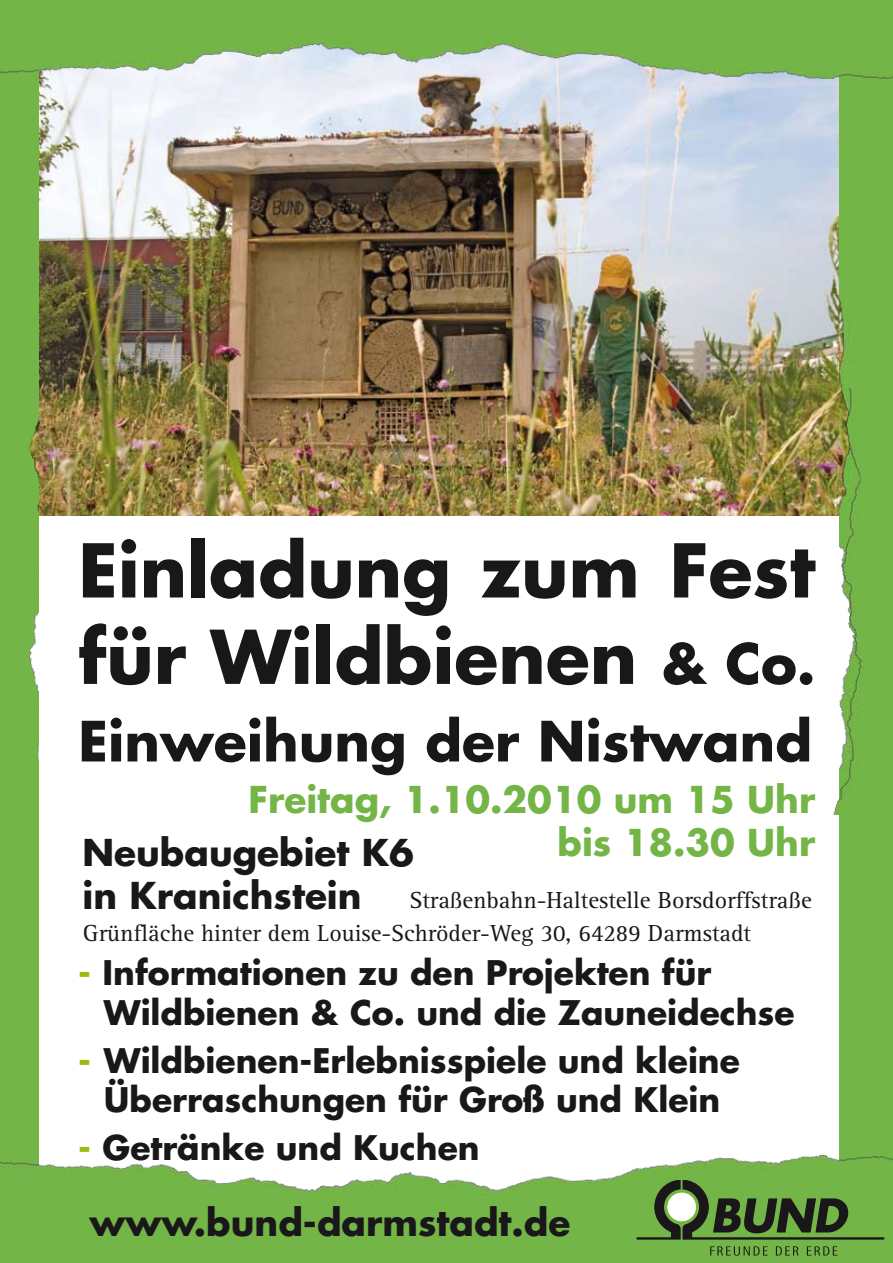
<style>
.page{position:relative;width:893px;height:1263px;background:#fff}
.page>*{position:absolute;margin:0;border:0;box-sizing:border-box;transform-origin:0 0}
.t1{font:700 72px/86.4px "Futura";color:#1a171b}
.t2{font:700 54px "Futura";color:#1a171b}
.t3{font:700 36px/43.2px "Futura";color:#1a171b}
.t4{font:700 36px/43.2px "Futura";color:#74b547;text-align:right}
.t5{font:700 33px/39.6px "Futura";color:#1a171b}
.t6{font:24px/33px "Rotis Serif";color:#1a171b}
.s1{font-size:54px}
.s2{color:#97be0d}
</style>
<div class="page">
<img style="left:39px;top:79px;width:800px;height:437px">
<div style="left:0;top:79px;width:39px;height:1076px;background:#74b547"></div>
<div style="left:839px;top:79px;width:54px;height:1076px;background:#73b547"></div>
<img style="left:0;top:1155px;width:893px;height:108px">
<svg style="left:710px;top:1246px;width:127px;height:10px"></svg>
<svg style="left:637px;top:1180px;width:247px;height:59px;background:#5c8540"></svg>
<img style="left:0;top:0;width:893px;height:79px">
<img style="left:825px;top:389px;width:68px;height:426px">
<h1 class="t1" style="left:78px;top:526px;width:738px">Einladung zum Fest für Wildbienen <span class="s1">&amp; Co.</span></h1>
<h2 class="t2" style="left:78px;top:705px;width:735px">Einweihung der Nistwand</h2>
<p class="t4" style="left:249px;top:778px;width:568px">Freitag, 1.10.2010 um 15 Uhr bis 18.30 Uhr</p>
<p class="t6" style="left:83px;top:884px;width:730px;text-indent:327px">Straßenbahn-Haltestelle Borsdorffstraße<br>Grünfläche hinter dem Louise-Schröder-Weg 30, 64289 Darmstadt</p>
<p class="t5" style="left:104px;top:952px;width:692px;text-indent:-26px"><span class="s2">-</span> Informationen zu den Projekten für<br>Wildbienen &amp; Co. und die Zauneidechse</p>
<p class="t5" style="left:78px;top:1040px;width:663px;text-align:center"><span class="s2">-</span> Wildbienen-Erlebnisspiele und kleine<br>Überraschungen für Groß und Klein</p>
<p class="t5" style="left:78px;top:1128px;width:403px"><span class="s2">-</span> Getränke und Kuchen</p>
<p class="t3" style="left:83px;top:830px;width:333px">Neubaugebiet K6 in Kranichstein</p>
<p class="t3" style="left:90px;top:1201px;width:482px">www.bund-darmstadt.de</p>
</div>
